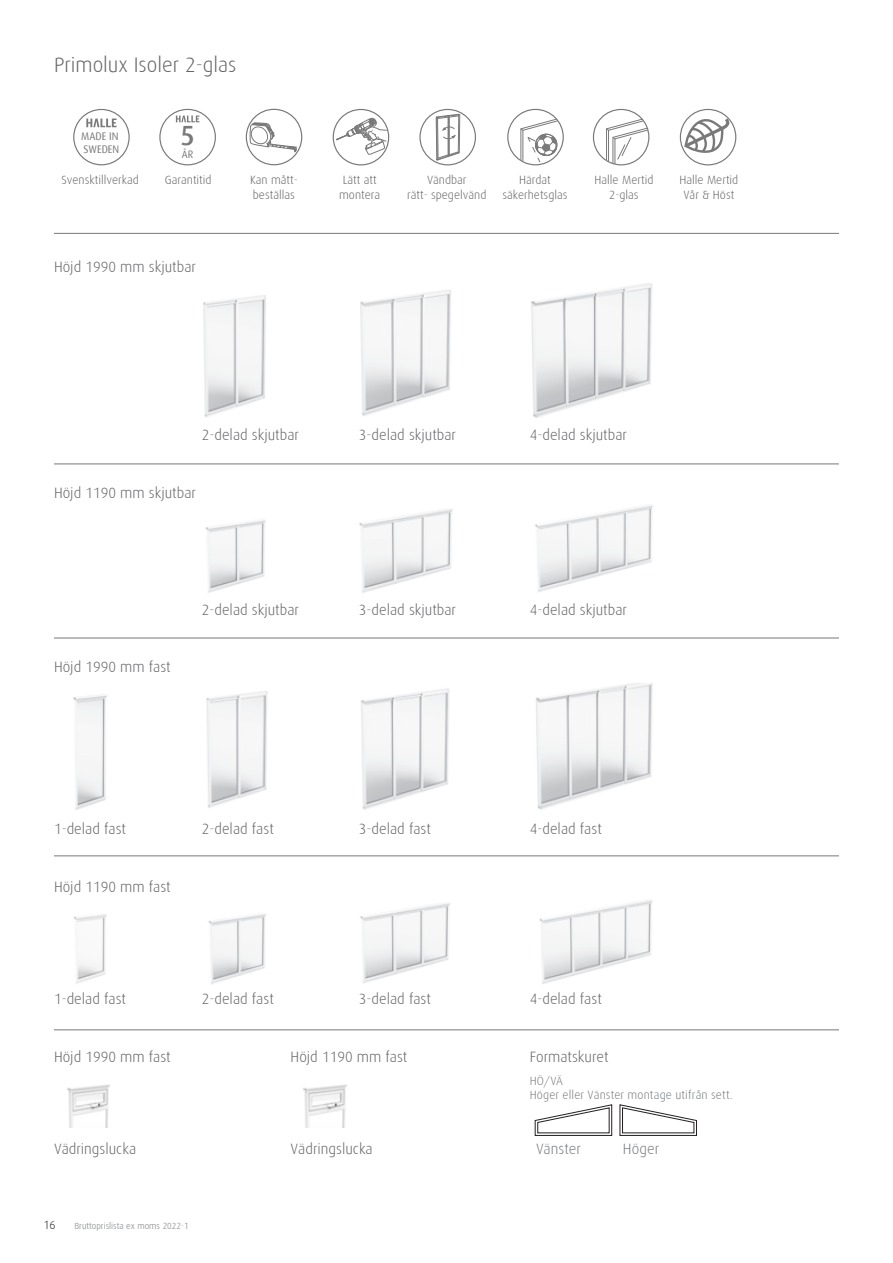
<style>
.page{position:relative;width:893px;height:1263px;background:#fff}
.page>*{position:absolute;margin:0;border:0;box-sizing:border-box;transform-origin:0 0}
.t1{font:500 27.75px "Dax";color:#7a797a;scale:.95 1}
.t2{font:300 21px "Dax";color:#636366}
.t3{font:300 15px "Dax";color:#636366}
.t4{font:300 15px "Dax";letter-spacing:.005em;color:#76787b}
.t5{font:300 12px/14.4px "Dax";color:#636366;text-align:center}
.t6{font:300 12px/14.4px "Dax";letter-spacing:.015em;color:#76787b}
.t7{font:300 12px "Dax";color:#231f20}
.t8{font:10.95px/13.2px "Dax";color:#7a797a;scale:.95 1}
.t9{font:10.65px "Dax";color:#7a797a;scale:.95 1}
.t10{font:300 9px "Dax";color:#76787b}
</style>
<div class="page">
<img style="left:203px;top:295px;width:63px;height:122px">
<img style="left:360px;top:289px;width:91px;height:127px">
<img style="left:531px;top:283px;width:121px;height:135px">
<img style="left:205px;top:520px;width:61px;height:73px">
<img style="left:359px;top:509px;width:94px;height:84px">
<img style="left:535px;top:505px;width:118px;height:87px">
<img style="left:206px;top:691px;width:61px;height:117px">
<img style="left:361px;top:688px;width:88px;height:122px">
<img style="left:536px;top:683px;width:117px;height:127px">
<img style="left:73px;top:695px;width:34px;height:115px">
<img style="left:208px;top:914px;width:58px;height:70px">
<img style="left:73px;top:914px;width:34px;height:70px">
<img style="left:360px;top:903px;width:90px;height:80px">
<img style="left:539px;top:900px;width:113px;height:84px">
<img style="left:67px;top:1084px;width:43px;height:44px">
<hr style="left:54px;top:464px;width:785px;height:1px;background:#76787b">
<hr style="left:54px;top:638px;width:785px;height:1px;background:#76787b">
<hr style="left:54px;top:856px;width:785px;height:1px;background:#76787b">
<hr style="left:54px;top:1029px;width:785px;height:1px;background:#76787b">
<img style="left:303px;top:1084px;width:44px;height:44px">
<div style="left:680px;top:109px;width:56px;height:56px;border:1px solid #7a797a;border-radius:50%"></div>
<svg style="left:682px;top:115px;width:49px;height:40px"></svg>
<div style="left:593px;top:109px;width:56px;height:56px;border:1px solid #7a797a;border-radius:50%"></div>
<svg style="left:606px;top:119px;width:42px;height:45px"></svg>
<div style="left:507px;top:109px;width:57px;height:56px;border:1px solid #7a797a;border-radius:50%"></div>
<svg style="left:520px;top:119px;width:38px;height:44px"></svg>
<div style="left:419px;top:109px;width:57px;height:56px;border:1px solid #7a797a;border-radius:50%"></div>
<svg style="left:436px;top:114px;width:24px;height:47px"></svg>
<div style="left:333px;top:109px;width:56px;height:56px;border:1px solid #7a797a;border-radius:50%"></div>
<svg style="left:336px;top:118px;width:51px;height:37px"></svg>
<div style="left:246px;top:109px;width:56px;height:56px;border:1px solid #7a797a;border-radius:50%"></div>
<svg style="left:250px;top:122px;width:47px;height:30px"></svg>
<div style="left:73px;top:109px;width:57px;height:56px;border:1px solid #7a797a;border-radius:50%"></div>
<svg style="left:86px;top:119px;width:31px;height:8px"></svg>
<div style="left:159px;top:109px;width:57px;height:56px;border:1px solid #7a797a;border-radius:50%"></div>
<svg style="left:176px;top:116px;width:23px;height:6px"></svg>
<hr style="left:54px;top:233px;width:785px;height:1px;background:#76787b">
<svg style="left:620px;top:1104px;width:77px;height:32px"></svg>
<svg style="left:535px;top:1104px;width:77px;height:32px"></svg>
<h2 class="t2" style="left:54px;top:54px;width:184px">Primolux Isoler 2-glas</h2>
<p class="t8" style="left:81px;top:130px;width:41px">MADE IN<br>SWEDEN</p>
<h1 class="t1" style="left:180px;top:120px;width:17px">5</h1>
<p class="t9" style="left:182px;top:148px;width:14px">ÅR</p>
<p class="t5" style="left:61px;top:173px;width:79px">Svensktillverkad</p>
<p class="t5" style="left:250px;top:173px;width:49px;text-align:left">Kan mått&shy;beställas</p>
<p class="t5" style="left:339px;top:173px;width:43px;text-align:left">Lätt att montera</p>
<p class="t5" style="left:165px;top:173px;width:48px">Garantitid</p>
<p class="t3" style="left:54px;top:259px;width:144px">Höjd 1990 mm skjutbar</p>
<p class="t5" style="left:407px;top:173px;width:81px">Vändbar<br>rätt- spegelvänd</p>
<p class="t5" style="left:502px;top:173px;width:67px">Härdat säkerhetsglas</p>
<p class="t5" style="left:595px;top:173px;width:60px">Halle Mertid<br>2-glas</p>
<p class="t5" style="left:679px;top:173px;width:60px">Halle Mertid<br>Vår &amp; Höst</p>
<p class="t3" style="left:202px;top:426px;width:99px">2-delad skjutbar</p>
<p class="t3" style="left:359px;top:426px;width:99px">3-delad skjutbar</p>
<p class="t3" style="left:530px;top:426px;width:99px">4-delad skjutbar</p>
<p class="t3" style="left:54px;top:484px;width:144px">Höjd 1190 mm skjutbar</p>
<p class="t3" style="left:54px;top:659px;width:118px">Höjd 1990 mm fast</p>
<p class="t3" style="left:202px;top:601px;width:99px">2-delad skjutbar</p>
<p class="t3" style="left:359px;top:601px;width:99px">3-delad skjutbar</p>
<p class="t3" style="left:530px;top:601px;width:99px">4-delad skjutbar</p>
<p class="t3" style="left:54px;top:821px;width:74px">1-delad fast</p>
<p class="t3" style="left:202px;top:821px;width:74px">2-delad fast</p>
<p class="t3" style="left:359px;top:821px;width:74px">3-delad fast</p>
<p class="t3" style="left:530px;top:821px;width:74px">4-delad fast</p>
<p class="t3" style="left:54px;top:878px;width:118px">Höjd 1190 mm fast</p>
<p class="t3" style="left:54px;top:991px;width:74px">1-delad fast</p>
<p class="t3" style="left:202px;top:991px;width:74px">2-delad fast</p>
<p class="t3" style="left:359px;top:991px;width:74px">3-delad fast</p>
<p class="t3" style="left:530px;top:991px;width:74px">4-delad fast</p>
<p class="t3" style="left:54px;top:1048px;width:118px">Höjd 1990 mm fast</p>
<p class="t3" style="left:54px;top:1140px;width:84px">Vädringslucka</p>
<p class="t7" style="left:43px;top:1218px;width:14px">16</p>
<p class="t10" style="left:74px;top:1220px;width:116px">Bruttoprislista ex moms 2022-1</p>
<p class="t3" style="left:291px;top:1048px;width:118px">Höjd 1190 mm fast</p>
<p class="t3" style="left:291px;top:1140px;width:84px">Vädringslucka</p>
<p class="t3" style="left:530px;top:1048px;width:80px">Formatskuret</p>
<p class="t6" style="left:530px;top:1073px;width:204px">HÖ/VÄ<br>Höger eller Vänster montage utifrån sett.</p>
<p class="t4" style="left:536px;top:1140px;width:46px">Vänster</p>
<p class="t4" style="left:623px;top:1140px;width:38px">Höger</p>
</div>
